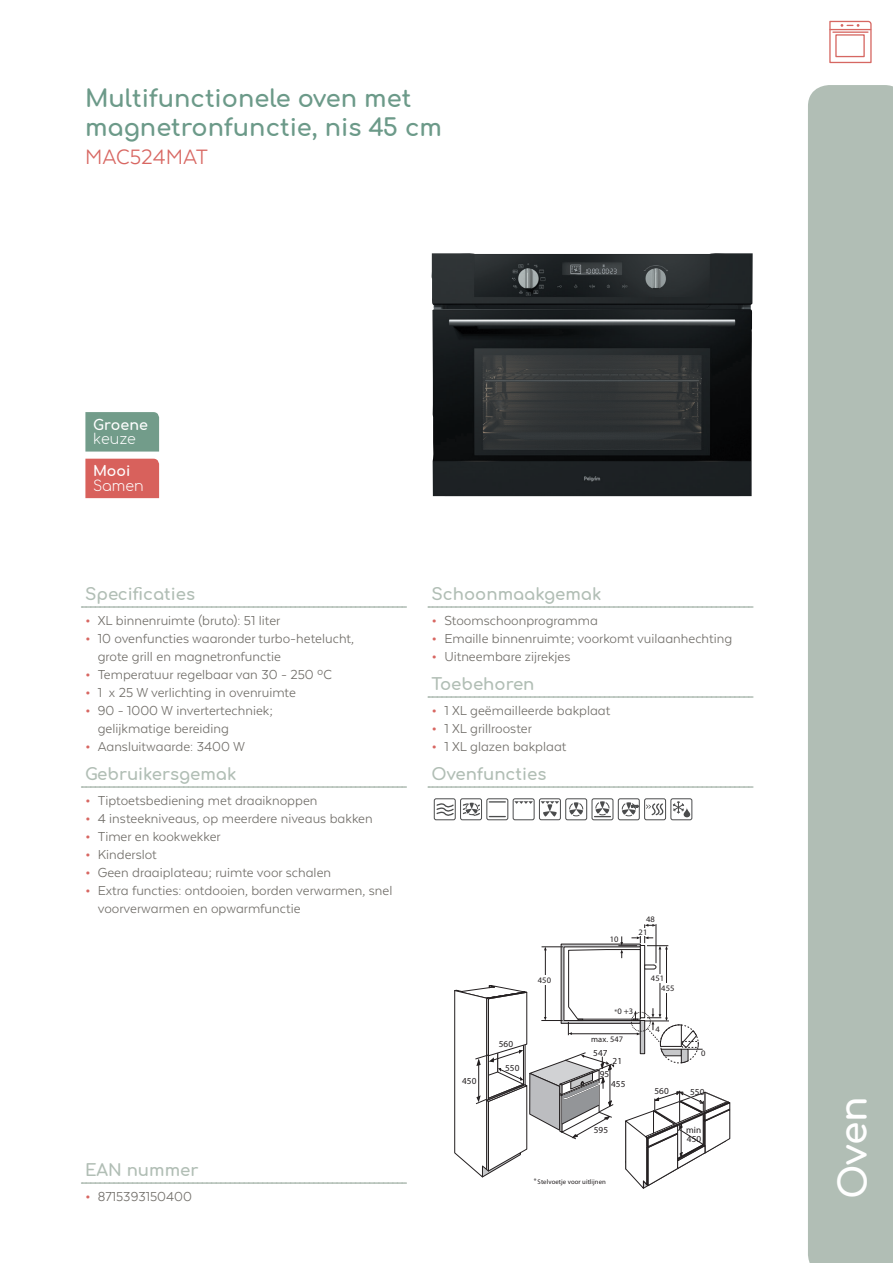
<style>
.page{position:relative;width:893px;height:1263px;background:#fff}
.page>*{position:absolute;margin:0;border:0;box-sizing:border-box;transform-origin:0 0}
.t1{font:700 37.5px "Comfortaa";color:#fff}
.Productomschrijving{font:700 24px/28.5px "Comfortaa";color:#6c9a89}
.Typenummer{font:24px "Texta Alt";color:#d86762}
.Producttekst_tussenk{font:700 16.5px "Comfortaa";color:#b1beb5}
.t2{font:15px/18px "Texta Alt";color:#706d68}
.t3{font:700 14.25px/14.2px "Comfortaa";color:#fff}
.t4{font:300 14.25px/14.2px "Comfortaa";color:#fff}
.t5{font:9.15px/9.1px "Helvetica Neue LT Std";letter-spacing:.01em;color:#231f20}
.t6{font:8.4px/9.4px "Helvetica Neue LT Std";letter-spacing:.01em;color:#231f20}
.t7{font:6.75px "Helvetica Neue LT Std";letter-spacing:.01em;color:#231f20}
.s1{font-weight:300}
.s2{font-weight:700}
.s3{font-weight:700;font-size:18px;color:#d86762}
.s4{font-size:6.75px}
</style>
<div class="page">
<div style="left:808px;top:85px;width:85px;height:1178px;background:#b1beb5"></div>
<svg style="left:829px;top:20px;width:43px;height:44px"></svg>
<hr style="left:830px;top:29px;width:41px;height:1px;background:#d66762">
<svg style="left:82px;top:606px;width:324px;height:2px"></svg>
<svg style="left:82px;top:786px;width:324px;height:2px"></svg>
<svg style="left:428px;top:606px;width:325px;height:2px"></svg>
<svg style="left:428px;top:696px;width:325px;height:2px"></svg>
<svg style="left:428px;top:786px;width:325px;height:2px"></svg>
<div style="left:434px;top:798px;width:22px;height:22px;border:1px solid #4b4c4d;border-radius:2px"></div>
<svg style="left:436px;top:802px;width:19px;height:16px"></svg>
<div style="left:460px;top:798px;width:22px;height:22px;border:1px solid #4b4c4d;border-radius:2px"></div>
<svg style="left:462px;top:802px;width:19px;height:19px"></svg>
<div style="left:486px;top:798px;width:22px;height:22px;border:1px solid #4b4c4d;border-radius:2px"></div>
<svg style="left:489px;top:801px;width:16px;height:1px"></svg>
<svg style="left:489px;top:816px;width:16px;height:1px"></svg>
<div style="left:513px;top:798px;width:22px;height:22px;border:1px solid #4b4c4d;border-radius:2px"></div>
<svg style="left:514px;top:801px;width:19px;height:3px"></svg>
<div style="left:539px;top:798px;width:22px;height:22px;border:1px solid #4b4c4d;border-radius:2px"></div>
<svg style="left:541px;top:801px;width:18px;height:16px"></svg>
<div style="left:565px;top:798px;width:22px;height:22px;border:1px solid #4b4c4d;border-radius:2px"></div>
<svg style="left:569px;top:802px;width:15px;height:15px"></svg>
<div style="left:591px;top:798px;width:22px;height:22px;border:1px solid #4b4c4d;border-radius:2px"></div>
<svg style="left:595px;top:801px;width:15px;height:16px"></svg>
<div style="left:618px;top:798px;width:22px;height:22px;border:1px solid #4b4c4d;border-radius:2px"></div>
<svg style="left:621px;top:802px;width:18px;height:15px"></svg>
<div style="left:644px;top:798px;width:22px;height:22px;border:1px solid #4b4c4d;border-radius:2px"></div>
<svg style="left:646px;top:803px;width:18px;height:13px"></svg>
<div style="left:670px;top:798px;width:22px;height:22px;border:1px solid #4b4c4d;border-radius:2px"></div>
<svg style="left:673px;top:801px;width:17px;height:16px"></svg>
<svg style="left:82px;top:1182px;width:324px;height:2px"></svg>
<svg style="left:454px;top:924px;width:277px;height:265px"></svg>
<div style="left:85px;top:412px;width:74px;height:40px;background:#729c8a"></div>
<div style="left:85px;top:459px;width:74px;height:39px;background:#d8615c"></div>
<img style="left:431px;top:253px;width:322px;height:243px">
<p class="Productomschrijving" style="left:85px;top:81px;width:358px">Multifunctionele oven met magnetronfunctie, nis 45 cm</p>
<p class="Typenummer" style="left:85px;top:145px;width:124px">MAC524MAT</p>
<p class="t3" style="left:93px;top:416px;width:56px">Groene <span class="s1">keuze</span></p>
<p class="t4" style="left:93px;top:462px;width:52px"><span class="s2">Mooi<br></span>Samen</p>
<p class="Producttekst_tussenk" style="left:85px;top:579px;width:112px">Specificaties</p>
<p class="t2" style="left:85px;top:611px;width:197px"><span class="s3">•</span> XL binnenruimte (bruto): 51 liter</p>
<p class="t2" style="left:98px;top:629px;width:258px;text-indent:-13px"><span class="s3">•</span> 10 ovenfuncties waaronder turbo-hetelucht, grote grill en magnetronfunctie</p>
<p class="t2" style="left:85px;top:665px;width:248px"><span class="s3">•</span> Temperatuur regelbaar van 30 - 250 ºC</p>
<p class="t2" style="left:85px;top:683px;width:212px"><span class="s3">•</span> 1 x 25 W verlichting in ovenruimte</p>
<p class="t2" style="left:98px;top:701px;width:177px;text-indent:-13px"><span class="s3">•</span> 90 - 1000 W invertertechniek; gelijkmatige bereiding</p>
<p class="t2" style="left:85px;top:737px;width:162px"><span class="s3">•</span> Aansluitwaarde: 3400 W</p>
<p class="Producttekst_tussenk" style="left:85px;top:759px;width:153px">Gebruikersgemak</p>
<p class="t2" style="left:85px;top:791px;width:234px"><span class="s3">•</span> Tiptoetsbediening met draaiknoppen</p>
<p class="t2" style="left:85px;top:809px;width:289px"><span class="s3">•</span> 4 insteekniveaus, op meerdere niveaus bakken</p>
<p class="t2" style="left:85px;top:827px;width:137px"><span class="s3">•</span> Timer en kookwekker</p>
<p class="t2" style="left:85px;top:845px;width:73px"><span class="s3">•</span> Kinderslot</p>
<p class="t2" style="left:85px;top:863px;width:248px"><span class="s3">•</span> Geen draaiplateau; ruimte voor schalen</p>
<p class="t2" style="left:98px;top:881px;width:296px;text-indent:-13px"><span class="s3">•</span> Extra functies: ontdooien, borden verwarmen, snel voorverwarmen en opwarmfunctie</p>
<p class="Producttekst_tussenk" style="left:85px;top:1155px;width:115px">EAN nummer</p>
<p class="t2" style="left:85px;top:1187px;width:108px"><span class="s3">•</span> 8715393150400</p>
<p class="Producttekst_tussenk" style="left:432px;top:579px;width:171px">Schoonmaakgemak</p>
<p class="t2" style="left:432px;top:611px;width:168px"><span class="s3">•</span> Stoomschoonprogramma</p>
<p class="t2" style="left:432px;top:629px;width:302px"><span class="s3">•</span> Emaille binnenruimte; voorkomt vuilaanhechting</p>
<p class="t2" style="left:432px;top:647px;width:140px"><span class="s3">•</span> Uitneembare zijrekjes</p>
<p class="Producttekst_tussenk" style="left:432px;top:669px;width:104px">Toebehoren</p>
<p class="t2" style="left:432px;top:701px;width:180px"><span class="s3">•</span> 1 XL geëmailleerde bakplaat</p>
<p class="t2" style="left:432px;top:719px;width:102px"><span class="s3">•</span> 1 XL grillrooster</p>
<p class="t2" style="left:432px;top:737px;width:136px"><span class="s3">•</span> 1 XL glazen bakplaat</p>
<p class="Producttekst_tussenk" style="left:432px;top:759px;width:116px">Ovenfuncties</p>
<p class="t5" style="left:462px;top:1076px;width:16px">450</p>
<p class="t5" style="left:499px;top:1040px;width:16px">560</p>
<p class="t5" style="left:505px;top:1063px;width:16px">550</p>
<p class="t6" style="left:538px;top:975px;width:15px">450</p>
<p class="t6" style="left:610px;top:934px;width:10px">10</p>
<p class="t6" style="left:646px;top:914px;width:10px">48</p>
<p class="t6" style="left:639px;top:928px;width:10px">21</p>
<p class="t6" style="left:661px;top:973px;width:15px;text-indent:-10px">451<br>455</p>
<p class="t6" style="left:615px;top:1007px;width:20px"><span class="s4">*</span>0 +3</p>
<p class="t6" style="left:591px;top:1034px;width:33px">max. 547</p>
<p class="t5" style="left:593px;top:1048px;width:16px">547</p>
<p class="t5" style="left:612px;top:1056px;width:11px">21</p>
<p class="t5" style="left:611px;top:1080px;width:16px">455</p>
<p class="t5" style="left:600px;top:1069px;width:11px">95</p>
<p class="t5" style="left:594px;top:1125px;width:16px">595</p>
<p class="t6" style="left:655px;top:1024px;width:6px">4</p>
<p class="t6" style="left:701px;top:1048px;width:6px">0</p>
<p class="t5" style="left:654px;top:1086px;width:16px">560</p>
<p class="t5" style="left:690px;top:1087px;width:16px">550</p>
<p class="t5" style="left:686px;top:1125px;width:17px">min<br>450</p>
<p class="t7" style="left:534px;top:1178px;width:74px">* Stelvoetje voor uitlijnen</p>
<h1 class="t1" style="left:819px;top:1199px;width:105px;rotate:-90deg">Oven</h1>
</div>
